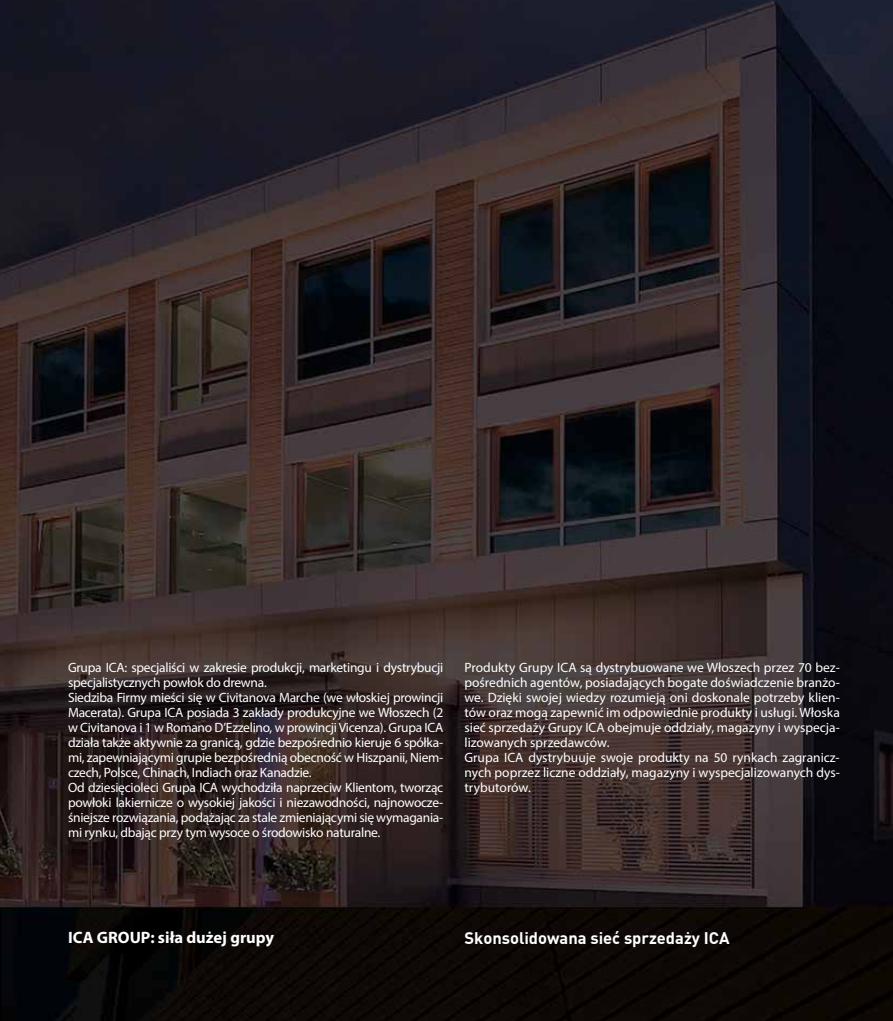
<style>
.page{position:relative;width:893px;height:1021px;background:#fff}
.page>*{position:absolute;margin:0;border:0;box-sizing:border-box;transform-origin:0 0}
.t1{font:700 16.5px "DIN Pro";color:#fff}
.t2{font:700 16.5px "Myriad Pro";color:#fff}
.t3{font:13.5px/15px "Myriad Pro";letter-spacing:-.02em;color:#fff}
.t4{font:13.5px/15px "Myriad Pro";color:#fff}
</style>
<div class="page">
<img style="left:0;top:0;width:893px;height:1020px">
<p class="t3" style="left:68px;top:660px;width:377px">Grupa ICA: specjaliści w zakresie produkcji, marketingu i dystrybucji specjalistycznych powłok do drewna.<br>Siedziba Firmy mieści się w Civitanova Marche (we włoskiej prowincji Macerata). Grupa ICA posiada 3 zakłady produkcyjne we Włoszech (2 w Civitanova i 1 w Romano D’Ezzelino, w prowincji Vicenza). Grupa ICA działa także aktywnie za granicą, gdzie bezpośrednio kieruje 6 spółka&shy;mi, zapewniającymi grupie bezpośrednią obecność w Hiszpanii, Niem&shy;czech, Polsce, Chinach, Indiach oraz Kanadzie.<br>Od dziesięcioleci Grupa ICA wychodziła naprzeciw Klientom, tworząc powłoki lakiernicze o wysokiej jakości i niezawodności, najnowocze&shy;śniejsze rozwiązania, podążając za stale zmieniającymi się wymagania&shy;mi rynku, dbając przy tym wysoce o środowisko naturalne.</p>
<p class="t4" style="left:464px;top:660px;width:377px">Produkty Grupy ICA są dystrybuowane we Włoszech przez 70 bez&shy;pośrednich agentów, posiadających bogate doświadczenie branżo&shy;we. Dzięki swojej wiedzy rozumieją oni doskonale potrzeby klien&shy;tów oraz mogą zapewnić im odpowiednie produkty i usługi. Włoska sieć sprzedaży Grupy ICA obejmuje oddziały, magazyny i wyspecja&shy;lizowanych sprzedawców.<br>Grupa ICA dystrybuuje swoje produkty na 50 rynkach zagranicz&shy;nych poprzez liczne oddziały, magazyny i wyspecjalizowanych dys&shy;trybutorów.</p>
<p class="t2" style="left:68px;top:927px;width:208px">ICA GROUP: siła dużej grupy</p>
<p class="t1" style="left:464px;top:926px;width:266px">Skonsolidowana sieć sprzedaży ICA</p>
</div>
